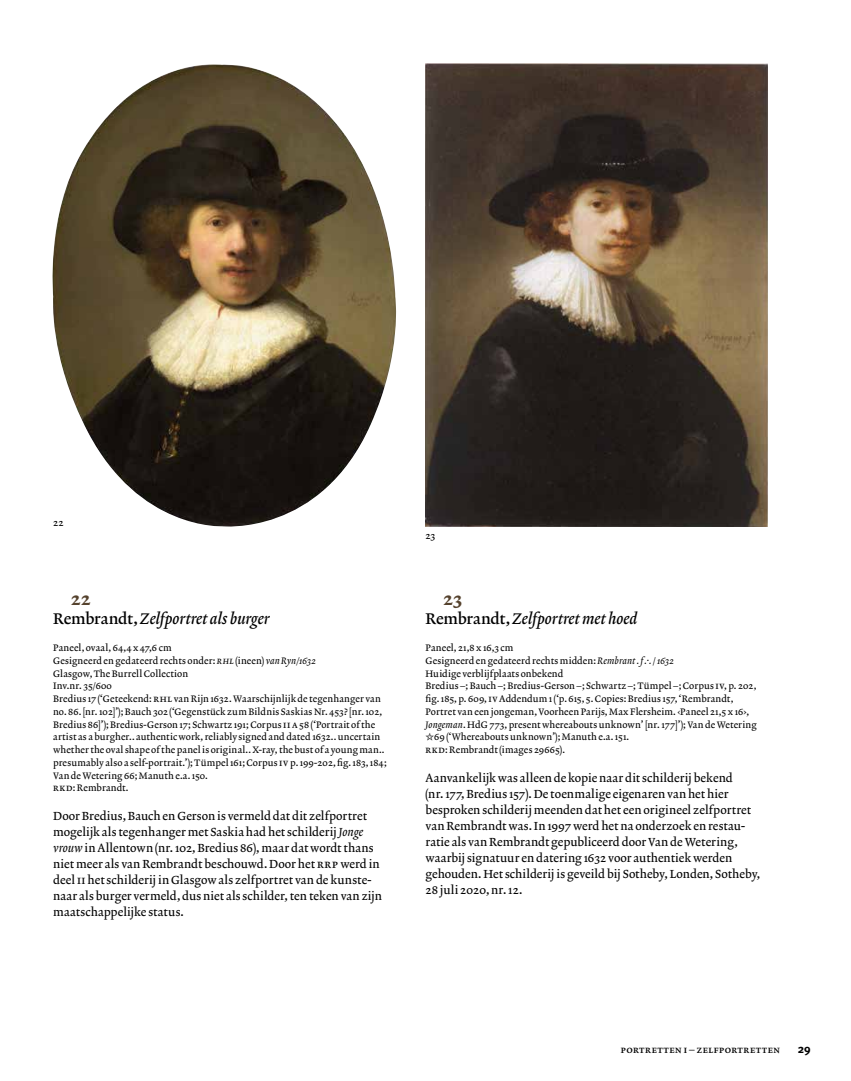
<style>
.page{position:relative;width:851px;height:1081px;background:#fff}
.page>*{position:absolute;margin:0;border:0;box-sizing:border-box;transform-origin:0 0}
.t1{font:700 18.75px "Lexicon OT";color:#55422d}
.t2{font:italic 500 15.62px "Lexicon OT";color:#000}
.t3{font:11.88px/16px "Lexicon OT";letter-spacing:.005em;color:#000}
.t4{font:700 11.88px "Meta Plus OT";color:#000}
.t5{font:500 10px "Lexicon OT";letter-spacing:.04em;color:#000}
.t6{font:10px "Lexicon OT";color:#000}
.t7{font:9.5px/12.8px "Lexicon OT";letter-spacing:.015em;color:#000}
.s1{font-style:normal}
.s2{font-style:italic;font-size:10px}
.s3{font-style:italic}
.s4{font-size:10px}
.s5{font-weight:500;font-style:italic}
.s6{font-family:"Scala Sans Pro"}
</style>
<div class="page">
<img style="left:52px;top:64px;width:345px;height:463px">
<img style="left:425px;top:64px;width:342px;height:462px">
<p class="t6" style="left:53px;top:517px;width:12px">22</p>
<h1 class="t1" style="left:71px;top:588px;width:21px">22</h1>
<h2 class="t2" style="left:53px;top:609px;width:218px"><span class="s1">Rembrandt,</span> Zelfportret als burger</h2>
<p class="t7" style="left:53px;top:642px;width:264px">Paneel, ovaal, 64,4 x 47,6 cm<br>Gesigneerd en gedateerd rechts onder: <span class="s2">RHL</span> (ineen) <span class="s3">van Ryn/1632<br></span>Glasgow, The Burrell Collection<br>Inv.nr. 35/600<br>Bredius 17 (‘Geteekend: <span class="s4">RHL</span></p>
<p class="t7" style="left:53px;top:693px;width:335px;text-indent:121px">van Rijn 1632. Waarschijnlijk de tegenhanger van no. 86. [nr. 102]’); Bauch 302 (‘Gegenstück zum Bildnis Saskias Nr. 453? [nr. 102, Bredius 86]’); Bredius-Gerson 17; Schwartz 191; Corpus <span class="s4">II A</span> 58 (‘Portrait of the artist as a burgher.. authentic work, reliably signed and dated 1632.. uncertain whether the oval shape of the panel is original.. X-ray, the bust of a young man.. presumably also a self-portrait.’); Tümpel 161; Corpus <span class="s4">IV</span> p.199-202, fig. 183, 184; Van de Wetering 66; Manuth e.a. 150.<br><span class="s4">RKD</span>: Rembrandt.</p>
<p class="t3" style="left:53px;top:808px;width:322px">Door Bredius, Bauch en Gerson is vermeld dat dit zelfportret mogelijk als tegenhanger met Saskia had het schilderij <span class="s3">Jonge vrouw</span> in Allentown (nr. 102, Bredius 86), maar dat wordt thans niet meer als van Rembrandt beschouwd. Door het RRP</p>
<p class="t3" style="left:53px;top:856px;width:330px;text-indent:287px">werd in deel II het schilderij in Glasgow als zelfportret van de kunste&shy;naar als burger vermeld, dus niet als schilder, ten teken van zijn maatschappelijke status.</p>
<p class="t6" style="left:425px;top:530px;width:11px">23</p>
<h1 class="t1" style="left:443px;top:588px;width:20px">23</h1>
<h2 class="t2" style="left:425px;top:609px;width:213px"><span class="s1">Rembrandt,</span> Zelfportret met hoed</h2>
<p class="t7" style="left:425px;top:642px;width:333px">Paneel, 21,8 x 16,3 cm<br>Gesigneerd en gedateerd rechts midden: <span class="s3">Rembrant . f .•.</span> / <span class="s3">1632<br></span>Huidige verblijfplaats onbekend<br>Bredius –; Bauch –; Bredius-Gerson –; Schwartz –; Tümpel –; Corpus <span class="s4">IV</span>, p. 202, fig. 185, p. 609, <span class="s4">IV</span> Addendum 1 (‘p. 615, 5. Copies: Bredius 157, ‘Rembrandt, Portret van een jongeman, Voorheen Parijs, Max Flersheim. <span class="s5">‹</span>Paneel 21,5 x 16›, <span class="s3">Jongeman</span>. HdG 773, present whereabouts unknown’ [nr. 177]’); Van de Wetering <span class="s6">✩</span>69 (‘Whereabouts unknown’); Manuth e.a. 151.<br><span class="s4">RKD</span>: Rembrandt (images 29665).</p>
<p class="t3" style="left:425px;top:770px;width:336px">Aanvankelijk was alleen de kopie naar dit schilderij bekend<br>(nr. 177, Bredius 157). De toenmalige eigenaren van het hier besproken schilderij meenden dat het een origineel zelfportret van Rembrandt was. In 1997 werd het na onderzoek en restau&shy;ratie als van Rembrandt gepubliceerd door Van de Wetering, waarbij signatuur en datering 1632 voor authentiek werden gehouden. Het schilderij is geveild bij Sotheby, Londen, Sotheby, 28 juli 2020, nr. 12.</p>
<p class="t5" style="left:621px;top:1043px;width:161px">portretten i – zelfportretten</p>
<p class="t4" style="left:797px;top:1041px;width:15px">29</p>
</div>
